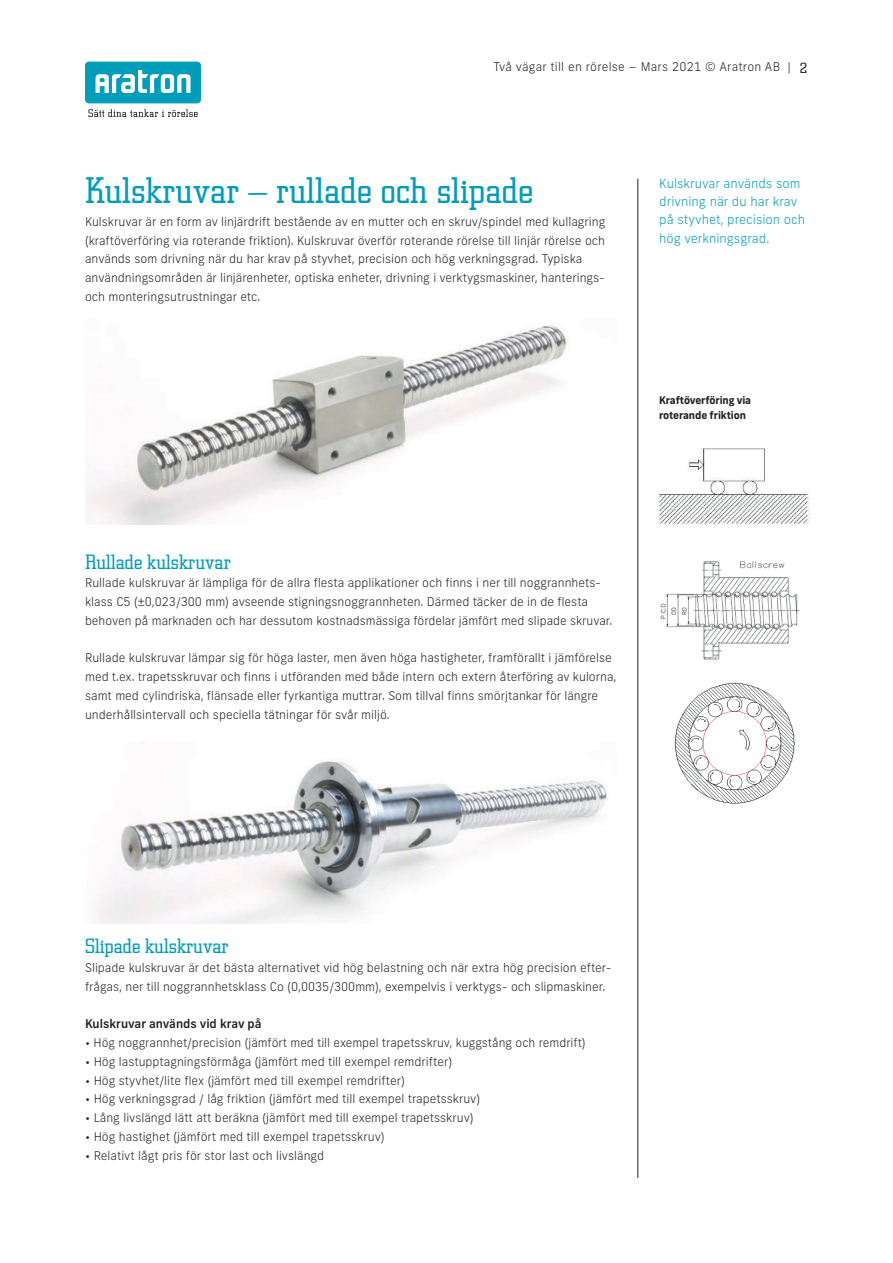
<style>
.page{position:relative;width:893px;height:1263px;background:#fff}
.page>*{position:absolute;margin:0;border:0;box-sizing:border-box;transform-origin:0 0}
.t1{font:300 37.5px "Square Slabserif 711 BT";letter-spacing:.005em;color:#009dba}
.t2{font:300 21px "Square Slabserif 711 BT";color:#009dba}
.t3{font:300 15px "Square Slabserif 711 BT";color:#231f20}
.t4{font:300 12.75px/18px "Frank New";color:#009dba}
.t5{font:300 12px/18.8px "Frank New";color:#231f20}
.t6{font:300 12px "Frank New";letter-spacing:.02em;color:#231f20}
.t7{font:500 12px "Frank New";color:#231f20}
.t8{font:700 10.5px/15px "Frank New";letter-spacing:-.01em;color:#231f20}
</style>
<div class="page">
<div style="left:85px;top:62px;width:116px;height:41px;background:#009dba;border-radius:4px"></div>
<svg style="left:96px;top:70px;width:95px;height:23px"></svg>
<svg style="left:88px;top:109px;width:110px;height:8px"></svg>
<hr style="left:638px;top:179px;width:1px;height:999px;background:#231f20">
<img style="left:94px;top:759px;width:513px;height:165px">
<img style="left:85px;top:325px;width:483px;height:199px">
<img style="left:658px;top:448px;width:152px;height:76px">
<img style="left:660px;top:561px;width:140px;height:99px">
<img style="left:674px;top:683px;width:121px;height:121px">
<p class="t6" style="left:493px;top:59px;width:299px">Två vägar till en rörelse – Mars 2021 © Aratron AB |</p>
<p class="t3" style="left:800px;top:59px;width:8px">2</p>
<h1 class="t1" style="left:85px;top:166px;width:450px">Kulskruvar – rullade och slipade</h1>
<p class="t5" style="left:85px;top:212px;width:522px">Kulskruvar är en form av linjärdrift bestående av en mutter och en skruv/spindel med kullagring (kraftöverföring via roterande friktion). Kulskruvar överför roterande rörelse till linjär rörelse och används som drivning när du har krav på styvhet, precision och hög verkningsgrad. Typiska användningsområden är linjärenheter, optiska enheter, drivning i verktygsmaskiner, hanterings&shy;och monteringsutrustningar etc.</p>
<p class="t4" style="left:659px;top:175px;width:148px">Kulskruvar används som drivning när du har krav på styvhet, precision och hög verkningsgrad.</p>
<p class="t8" style="left:659px;top:392px;width:94px">Kraftöverföring via roterande friktion</p>
<h2 class="t2" style="left:85px;top:548px;width:147px">Rullade kulskruvar</h2>
<p class="t5" style="left:85px;top:574px;width:529px">Rullade kulskruvar är lämpliga för de allra flesta applikationer och finns i ner till noggrannhets&shy;klass C5 (±0,023/300 mm) avseende stigningsnoggrannheten. Därmed täcker de in de flesta behoven på marknaden och har dessutom kostnadsmässiga fördelar jämfört med slipade skruvar.</p>
<p class="t5" style="left:85px;top:649px;width:533px">Rullade kulskruvar lämpar sig för höga laster, men även höga hastigheter, framförallt i jämförelse med t.ex. trapetsskruvar och finns i utföranden med både intern och extern återföring av kulorna, samt med cylindriska, flänsade eller fyrkantiga muttrar. Som tillval finns smörjtankar för längre underhållsintervall och speciella tätningar för svår miljö.</p>
<h2 class="t2" style="left:85px;top:933px;width:145px">Slipade kulskruvar</h2>
<p class="t5" style="left:85px;top:958px;width:528px">Slipade kulskruvar är det bästa alternativet vid hög belastning och när extra hög precision efter&shy;frågas, ner till noggrannhetsklass Co (0,0035/300mm), exempelvis i verktygs- och slipmaskiner.</p>
<p class="t7" style="left:85px;top:1016px;width:178px">Kulskruvar används vid krav på</p>
<p class="t5" style="left:85px;top:1033px;width:502px">• Hög noggrannhet/precision (jämfört med till exempel trapetsskruv, kuggstång och remdrift)</p>
<p class="t5" style="left:85px;top:1052px;width:368px">• Hög lastupptagningsförmåga (jämfört med till exempel remdrifter)</p>
<p class="t5" style="left:85px;top:1071px;width:321px">• Hög styvhet/lite flex (jämfört med till exempel remdrifter)</p>
<p class="t5" style="left:85px;top:1090px;width:396px">• Hög verkningsgrad / låg friktion (jämfört med till exempel trapetsskruv)</p>
<p class="t5" style="left:85px;top:1108px;width:390px">• Lång livslängd lätt att beräkna (jämfört med till exempel trapetsskruv)</p>
<p class="t5" style="left:85px;top:1127px;width:301px">• Hög hastighet (jämfört med till exempel trapetsskruv)</p>
<p class="t5" style="left:85px;top:1146px;width:241px">• Relativt lågt pris för stor last och livslängd</p>
</div>
